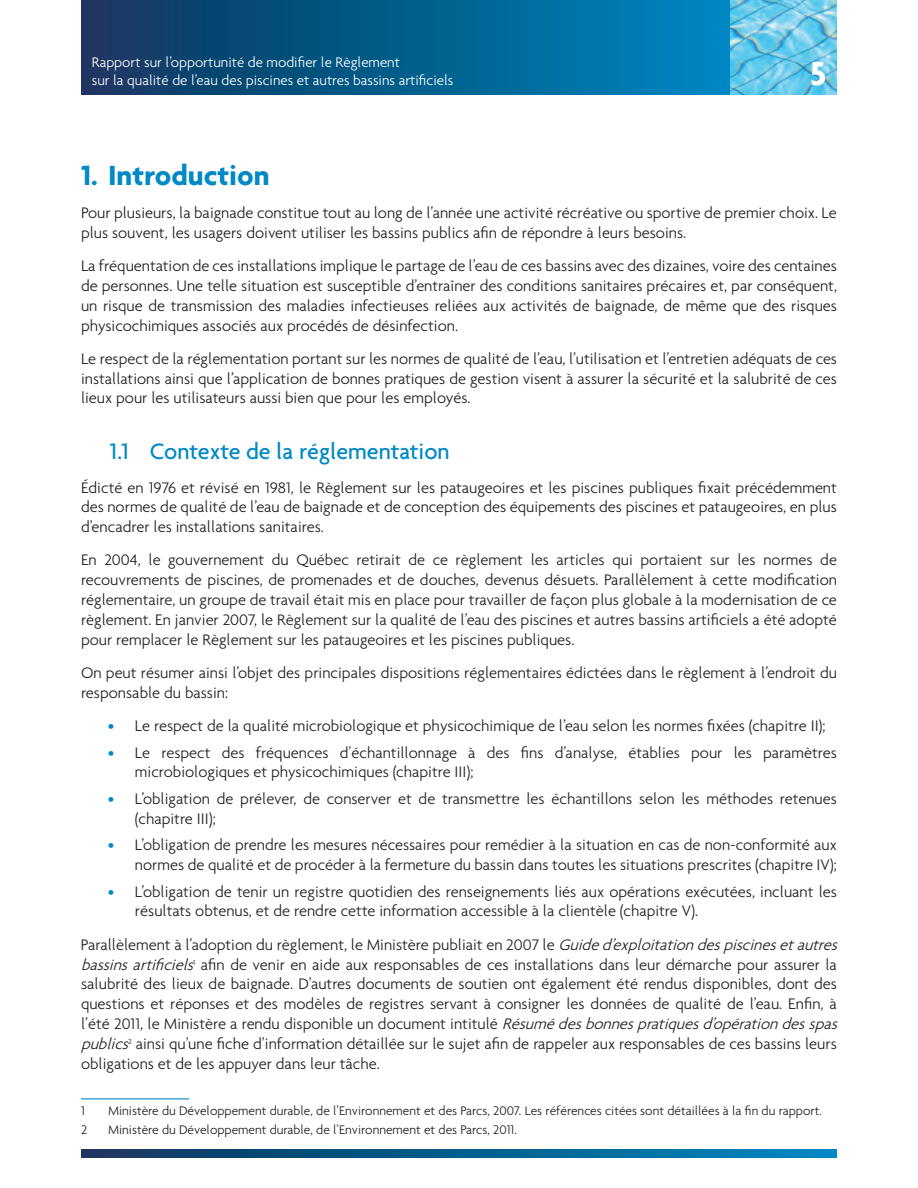
<style>
.page{position:relative;width:918px;height:1188px;background:#fff}
.page>*{position:absolute;margin:0;border:0;box-sizing:border-box;transform-origin:0 0}
.t1{font:700 36px "Agenda";color:#fff}
.t2{font:700 30px "Agenda";color:#0089c6}
.t3{font:500 24px "Agenda";color:#0089c6}
.t4{font:300 16.5px/19.8px "Agenda";color:#231f20}
.t5{font:300 15px/18px "Agenda";color:#fff}
.t6{font:300 13.5px "Agenda";color:#231f20}
.s1{font-weight:500;color:#0089c6}
.s2{font-style:italic}
</style>
<div class="page">
<svg style="left:81px;top:0;width:649px;height:94px;background:#045e8d"></svg>
<svg style="left:81px;top:1149px;width:755px;height:9px;background:#045e8d"></svg>
<img style="left:730px;top:0;width:106px;height:94px">
<hr style="left:81px;top:1098px;width:108px;height:1px;background:#0089c6">
<p class="t5" style="left:92px;top:53px;width:363px">Rapport sur l’opportunité de modifier le Règlement<br>sur la qualité de l’eau des piscines et autres bassins artificiels</p>
<h1 class="t1" style="left:810px;top:51px;width:18px">5</h1>
<h2 class="t2" style="left:81px;top:157px;width:190px">1. Introduction</h2>
<p class="t4" style="left:81px;top:203px;width:757px">Pour plusieurs, la baignade constitue tout au long de l’année une activité récréative ou sportive de premier choix. Le plus souvent, les usagers doivent utiliser les bassins publics afin de répondre à leurs besoins.</p>
<p class="t4" style="left:81px;top:256px;width:758px;text-align:justify">La fréquentation de ces installations implique le partage de l’eau de ces bassins avec des dizaines, voire des centaines de personnes. Une telle situation est susceptible d’entraîner des conditions sanitaires précaires et, par conséquent, un risque de transmission des maladies infectieuses reliées aux activités de baignade, de même que des risques physicochimiques associés aux procédés de désinfection.</p>
<p class="t4" style="left:81px;top:348px;width:758px;text-align:justify">Le respect de la réglementation portant sur les normes de qualité de l’eau, l’utilisation et l’entretien adéquats de ces installations ainsi que l’application de bonnes pratiques de gestion visent à assurer la sécurité et la salubrité de ces lieux pour les utilisateurs aussi bien que pour les employés.</p>
<h3 class="t3" style="left:110px;top:437px;width:342px">1.1 Contexte de la réglementation</h3>
<p class="t4" style="left:81px;top:477px;width:757px;text-align:justify">Édicté en 1976 et révisé en 1981, le Règlement sur les pataugeoires et les piscines publiques fixait précédemment des normes de qualité de l’eau de baignade et de conception des équipements des piscines et pataugeoires, en plus d’encadrer les installations sanitaires.</p>
<p class="t4" style="left:81px;top:550px;width:758px;text-align:justify">En 2004, le gouvernement du Québec retirait de ce règlement les articles qui portaient sur les normes de recouvrements de piscines, de promenades et de douches, devenus désuets. Parallèlement à cette modification réglementaire, un groupe de travail était mis en place pour travailler de façon plus globale à la modernisation de ce règlement. En janvier 2007, le Règlement sur la qualité de l’eau des piscines et autres bassins artificiels a été adopté pour remplacer le Règlement sur les pataugeoires et les piscines publiques.</p>
<p class="t4" style="left:81px;top:663px;width:758px">On peut résumer ainsi l’objet des principales dispositions réglementaires édictées dans le règlement à l’endroit du responsable du bassin:</p>
<p class="t4" style="left:108px;top:716px;width:719px"><span class="s1">•</span> Le respect de la qualité microbiologique et physicochimique de l’eau selon les normes fixées (chapitre II);</p>
<p class="t4" style="left:135px;top:742px;width:703px;text-indent:-27px"><span class="s1">•</span> Le respect des fréquences d’échantillonnage à des fins d’analyse, établies pour les paramètres microbiologiques et physicochimiques (chapitre III);</p>
<p class="t4" style="left:135px;top:789px;width:703px;text-indent:-27px"><span class="s1">•</span> L’obligation de prélever, de conserver et de transmettre les échantillons selon les méthodes retenues (chapitre III);</p>
<p class="t4" style="left:108px;top:835px;width:730px;text-align:right"><span class="s1">•</span> L’obligation de prendre les mesures nécessaires pour remédier à la situation en cas de non-conformité aux normes de qualité et de procéder à la fermeture du bassin dans toutes les situations prescrites (chapitre IV);</p>
<p class="t4" style="left:135px;top:881px;width:704px;text-indent:-27px"><span class="s1">•</span> L’obligation de tenir un registre quotidien des renseignements liés aux opérations exécutées, incluant les résultats obtenus, et de rendre cette information accessible à la clientèle (chapitre V).</p>
<p class="t4" style="left:81px;top:934px;width:763px">Parallèlement à l’adoption du règlement, le Ministère publiait en 2007 le <span class="s2">Guided’exploitationdespiscinesetautres bassinsartificiels</span><sup>1</sup> afin de venir en aide aux responsables de ces installations dans leur démarche pour assurer la salubrité des lieux de baignade. D’autres documents de soutien ont également été rendus disponibles, dont des questions et réponses et des modèles de registres servant à consigner les données de qualité de l’eau. Enfin, à l’été 2011, le Ministère a rendu disponible un document intitulé <span class="s2">Résumédesbonnespratiquesd’opérationdesspas publics</span><sup>2</sup> ainsi qu’une fiche d’information détaillée sur le sujet afin de rappeler aux responsables de ces bassins leurs obligations et de les appuyer dans leur tâche.</p>
<p class="t6" style="left:81px;top:1103px;width:5px">1</p>
<p class="t6" style="left:108px;top:1103px;width:716px">Ministère du Développement durable, de l’Environnement et des Parcs, 2007. Les références citées sont détaillées à la fin du rapport.</p>
<p class="t6" style="left:81px;top:1122px;width:8px">2</p>
<p class="t6" style="left:108px;top:1122px;width:411px">Ministère du Développement durable, de l’Environnement et des Parcs, 2011.</p>
</div>
